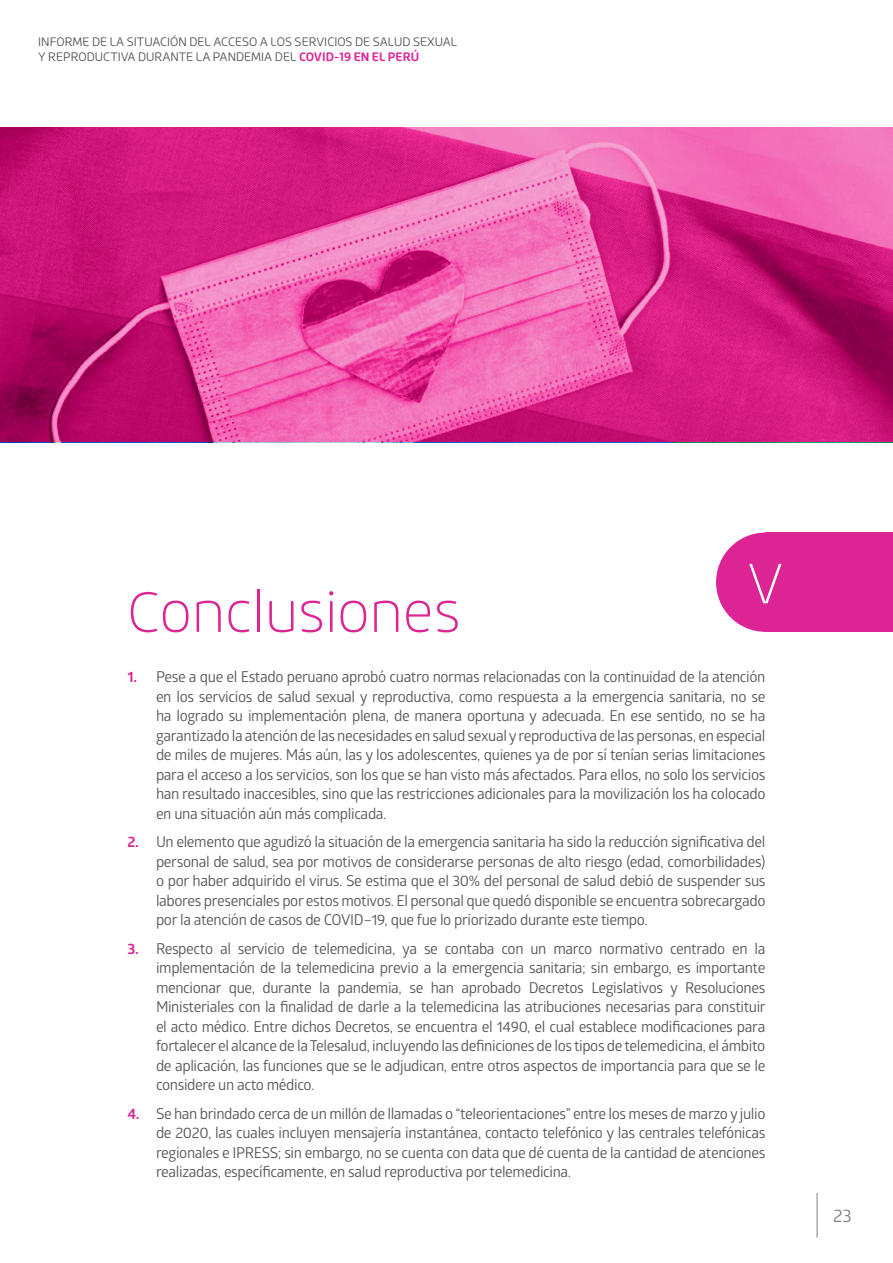
<style>
.page{position:relative;width:893px;height:1263px;background:#fff}
.page>*{position:absolute;margin:0;border:0;box-sizing:border-box;transform-origin:0 0}
.t1{font:100 55.5px "Roihu";color:#dc2494}
.t2{font:100 55.5px "Roihu";color:#fff}
.t3{font:18px "Glober";color:#808080}
.t4{font:15px/19.5px "Glober";letter-spacing:-.025em;color:#575756;text-align:justify}
.t5{font:300 12px/15px "Roihu";color:#4d4d4d}
.s1{font-weight:700;color:#dc2494}
</style>
<div class="page">
<hr style="left:817px;top:1193px;width:1px;height:44px;background:#808080">
<div style="left:765px;top:533px;width:128px;height:99px;background:#dc2494"></div>
<div style="left:716px;top:533px;width:99px;height:99px;background:#dc2494;border-radius:50%"></div>
<svg style="left:0;top:128px;width:893px;height:314px;background:#d93b91"></svg>
<p class="t5" style="left:38px;top:34px;width:420px">INFORME DE LA SITUACIÓN DEL ACCESO A LOS SERVICIOS DE SALUD SEXUAL<br>Y REPRODUCTIVA DURANTE LA PANDEMIA DEL <span class="s1">COVID-19 EN EL PERÚ</span></p>
<h1 class="t1" style="left:127px;top:580px;width:335px">Conclusiones</h1>
<h1 class="t2" style="left:747px;top:552px;width:38px">V</h1>
<p class="t4" style="left:156px;top:666px;width:611px;text-indent:-28px"><span class="s1">1.</span> Pese a que el Estado peruano aprobó cuatro normas relacionadas con la continuidad de la atención en los servicios de salud sexual y reproductiva, como respuesta a la emergencia sanitaria, no se ha logrado su implementación plena, de manera oportuna y adecuada. En ese sentido, no se ha garantizado la atención de las necesidades en salud sexual y reproductiva de las personas, en especial de miles de mujeres. Más aún, las y los adolescentes, quienes ya de por sí tenían serias limitaciones para el acceso a los servicios, son los que se han visto más afectados. Para ellos, no solo los servicios han resultado inaccesibles, sino que las restricciones adicionales para la movilización los ha colocado en una situación aún más complicada.</p>
<p class="t4" style="left:156px;top:831px;width:611px;text-indent:-28px"><span class="s1">2.</span> Un elemento que agudizó la situación de la emergencia sanitaria ha sido la reducción significativa del personal de salud, sea por motivos de considerarse personas de alto riesgo (edad, comorbilidades) o por haber adquirido el virus. Se estima que el 30% del personal de salud debió de suspender sus labores presenciales por estos motivos. El personal que quedó disponible se encuentra sobrecargado por la atención de casos de COVID–19, que fue lo priorizado durante este tiempo.</p>
<p class="t4" style="left:156px;top:938px;width:611px;text-indent:-28px"><span class="s1">3.</span> Respecto al servicio de telemedicina, ya se contaba con un marco normativo centrado en la implementación de la telemedicina previo a la emergencia sanitaria; sin embargo, es importante mencionar que, durante la pandemia, se han aprobado Decretos Legislativos y Resoluciones Ministeriales con la finalidad de darle a la telemedicina las atribuciones necesarias para constituir el acto médico. Entre dichos Decretos, se encuentra el 1490, el cual establece modificaciones para fortalecer el alcance de la Telesalud, incluyendo las definiciones de los tipos de telemedicina, el ámbito de aplicación, las funciones que se le adjudican, entre otros aspectos de importancia para que se le considere un acto médico.</p>
<p class="t4" style="left:156px;top:1103px;width:611px;text-indent:-28px"><span class="s1">4.</span> Se han brindado cerca de un millón de llamadas o “teleorientaciones” entre los meses de marzo y julio de 2020, las cuales incluyen mensajería instantánea, contacto telefónico y las centrales telefónicas regionales e IPRESS; sin embargo, no se cuenta con data que dé cuenta de la cantidad de atenciones realizadas, específicamente, en salud reproductiva por telemedicina.</p>
<p class="t3" style="left:833px;top:1203px;width:20px">23</p>
</div>
